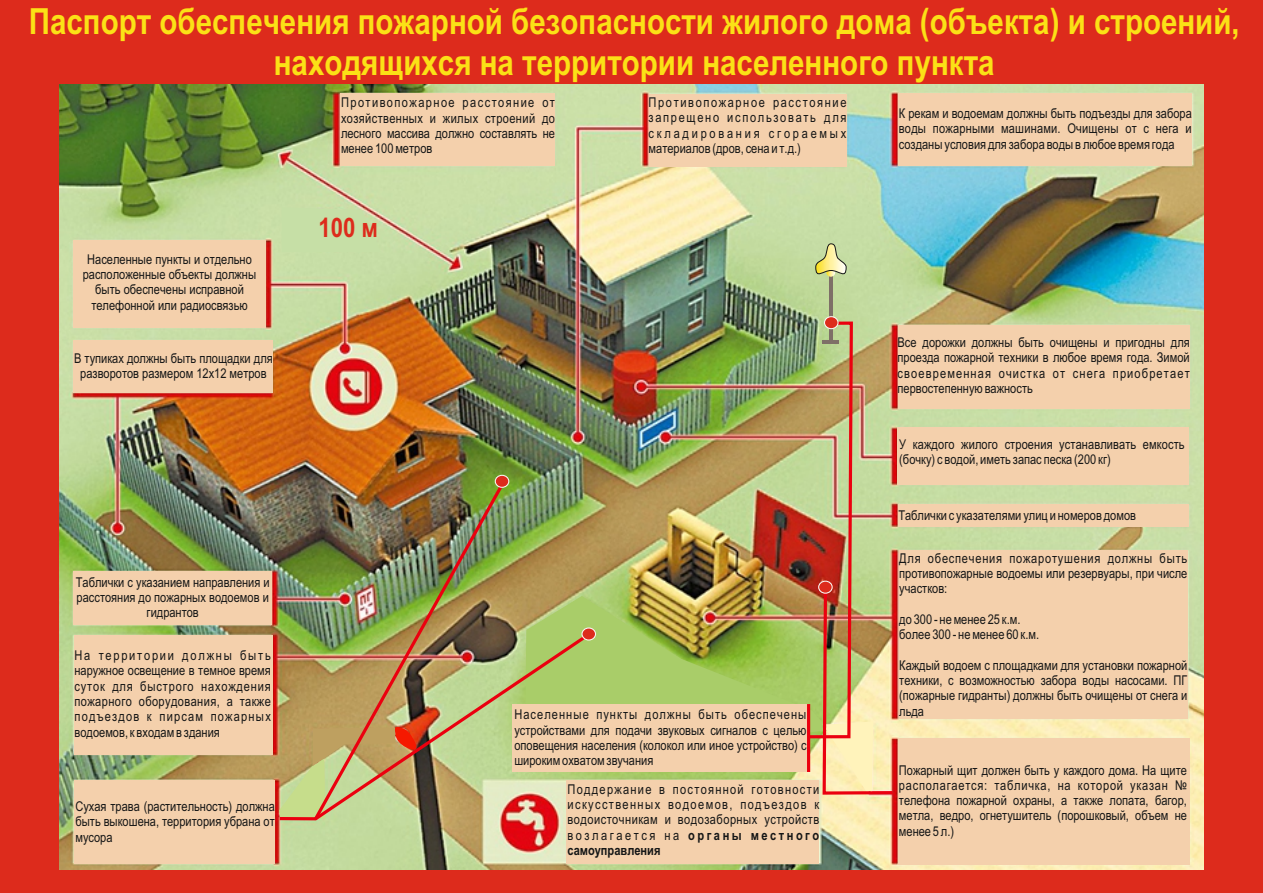
<style>
.page{position:relative;width:1263px;height:893px;background:#fff}
.page>*{position:absolute;margin:0;border:0;box-sizing:border-box;transform-origin:0 0}
.t1{font:700 36px/41.2px "Arial Narrow";color:#fbe116;text-align:center}
.t2{font:700 27px "Arial Narrow";color:#dd2b1c}
.t3{font:13.5px/15.3px "Arial Narrow";color:#151616;text-align:justify}
.s1{font-weight:700}
</style>
<div class="page">
<img style="left:58px;top:83px;width:1146px;height:787px">
<div style="left:0;top:0;width:1263px;height:83px;background:#dd2b1c"></div>
<div style="left:0;top:82px;width:58px;height:811px;background:#dd2b1c"></div>
<div style="left:1204px;top:82px;width:59px;height:811px;background:#dd2b1c"></div>
<div style="left:22px;top:870px;width:1223px;height:23px;background:#dd2b1c"></div>
<div style="left:340px;top:94px;width:215px;height:72px;background:#f4d0ac"></div>
<div style="left:73px;top:241px;width:192px;height:87px;background:#f4d0ac"></div>
<div style="left:898px;top:739px;width:291px;height:126px;background:#f4d0ac"></div>
<div style="left:73px;top:341px;width:200px;height:52px;background:#f4d0ac"></div>
<div style="left:73px;top:571px;width:198px;height:53px;background:#f4d0ac"></div>
<div style="left:74px;top:635px;width:198px;height:120px;background:#f4d0ac"></div>
<div style="left:649px;top:94px;width:197px;height:72px;background:#f4d0ac"></div>
<div style="left:74px;top:780px;width:201px;height:84px;background:#f4d0ac"></div>
<div style="left:898px;top:94px;width:293px;height:72px;background:#f4d0ac"></div>
<div style="left:898px;top:325px;width:292px;height:84px;background:#f4d0ac"></div>
<div style="left:897px;top:427px;width:291px;height:57px;background:#f4d0ac"></div>
<div style="left:898px;top:504px;width:290px;height:22px;background:#f4d0ac"></div>
<div style="left:899px;top:550px;width:288px;height:169px;background:#f4d0ac"></div>
<div style="left:566px;top:780px;width:253px;height:84px;background:#f4d0ac"></div>
<div style="left:282px;top:207px;width:99px;height:45px;background:#c6dfa6"></div>
<img style="left:525px;top:596px;width:280px;height:108px">
<img style="left:276px;top:630px;width:318px;height:192px">
<div style="left:581px;top:627px;width:15px;height:13px;background:#dd2b1c;border:1px solid #faf8f5;border-radius:50%"></div>
<img style="left:311px;top:481px;width:195px;height:342px">
<div style="left:495px;top:475px;width:14px;height:13px;background:#dd2b1c;border:1px solid #faf8f5;border-radius:50%"></div>
<hr style="left:829px;top:276px;width:4px;height:65px;background:#7e6f67">
<svg style="left:815px;top:243px;width:31px;height:37px"></svg>
<div style="left:512px;top:704px;width:296px;height:68px;background:#f4d0ac"></div>
<img style="left:805px;top:320px;width:91px;height:476px">
<div style="left:824px;top:316px;width:14px;height:13px;background:#dd2b1c;border:1px solid #faf8f5;border-radius:50%"></div>
<hr style="left:807px;top:704px;width:3px;height:68px;background:#eb000f">
<h1 class="t1" style="left:29px;top:4px;width:1212px">Паспорт обеспечения пожарной безопасности жилого дома (объекта) и строений, находящихся на территории населенного пункта</h1>
<p class="t3" style="left:341px;top:96px;width:215px">Противопожарное расстояние от хозяйственных и жилых строений до лесного массива должно составлять не менее 100 метров</p>
<p class="t3" style="left:649px;top:96px;width:199px">Противопожарное расстояние запрещено использовать для складирования сгораемых материалов (дров, сена и т.д.)</p>
<p class="t3" style="left:899px;top:107px;width:294px">К рекам и водоемам должны быть подъезды для забора воды пожарными машинами. Очищены от с нега и созданы условия для забора воды в любое время года</p>
<p class="t3" style="left:83px;top:253px;width:175px;text-align:center">Населенные пункты и отдельно расположенные объекты должны быть обеспечены исправной телефонной или радиосвязью</p>
<p class="t3" style="left:74px;top:352px;width:200px;text-align:center">В тупиках должны быть площадки для разворотов размером 12х12 метров</p>
<h2 class="t2" style="left:318px;top:217px;width:61px">100 м</h2>
<p class="t3" style="left:76px;top:575px;width:195px;text-align:center">Таблички с указанием направления и расстояния до пожарных водоемов и гидрантов</p>
<p class="t3" style="left:75px;top:649px;width:198px">На территории должны быть наружное освещение в темное время суток для быстрого нахождения пожарного оборудования, а также подъездов к пирсам пожарных водоемов, к входам в здания</p>
<p class="t3" style="left:75px;top:800px;width:201px">Сухая трава (растительность) должна быть выкошена, территория убрана от мусора</p>
<p class="t3" style="left:514px;top:708px;width:294px">Населенные пункты должны быть обеспечены устройствами для подачи звуковых сигналов с целью оповещения населения (колокол или иное устройство) с широким охватом звучания</p>
<p class="t3" style="left:567px;top:782px;width:253px">Поддержание в постоянной готовности искусственных водоемов, подъездов к водоисточникам и водозаборных устройств возлагается на <span class="s1">органы местного самоуправления</span></p>
<p class="t3" style="left:897px;top:336px;width:294px">Все дорожки должны быть очищены и пригодны для проезда пожарной техники в любое время года. Зимой своевременная очистка от снега приобретает первостепенную важность</p>
<p class="t3" style="left:899px;top:437px;width:287px">У каждого жилого строения устанавливать емкость (бочку) с водой, иметь запас песка (200 кг)</p>
<p class="t3" style="left:898px;top:508px;width:239px">Таблички с указателями улиц и номеров домов</p>
<p class="t3" style="left:899px;top:551px;width:290px">Для обеспечения пожаротушения должны быть противопожарные водоемы или резервуары, при числе участков:</p>
<p class="t3" style="left:899px;top:613px;width:141px">до 300 - не менее 25 к.м. более 300 - не менее 60 к.м.</p>
<p class="t3" style="left:899px;top:658px;width:290px">Каждый водоем с площадками для установки пожарной техники, с возможностью забора воды насосами. ПГ (пожарные гидранты) должны быть очищены от снега и льда</p>
<p class="t3" style="left:899px;top:763px;width:290px">Пожарный щит должен быть у каждого дома. На щите располагается: табличка, на которой указан № телефона пожарной охраны, а также лопата, багор, метла, ведро, огнетушитель (порошковый, объем не менее 5 л.)</p>
</div>
